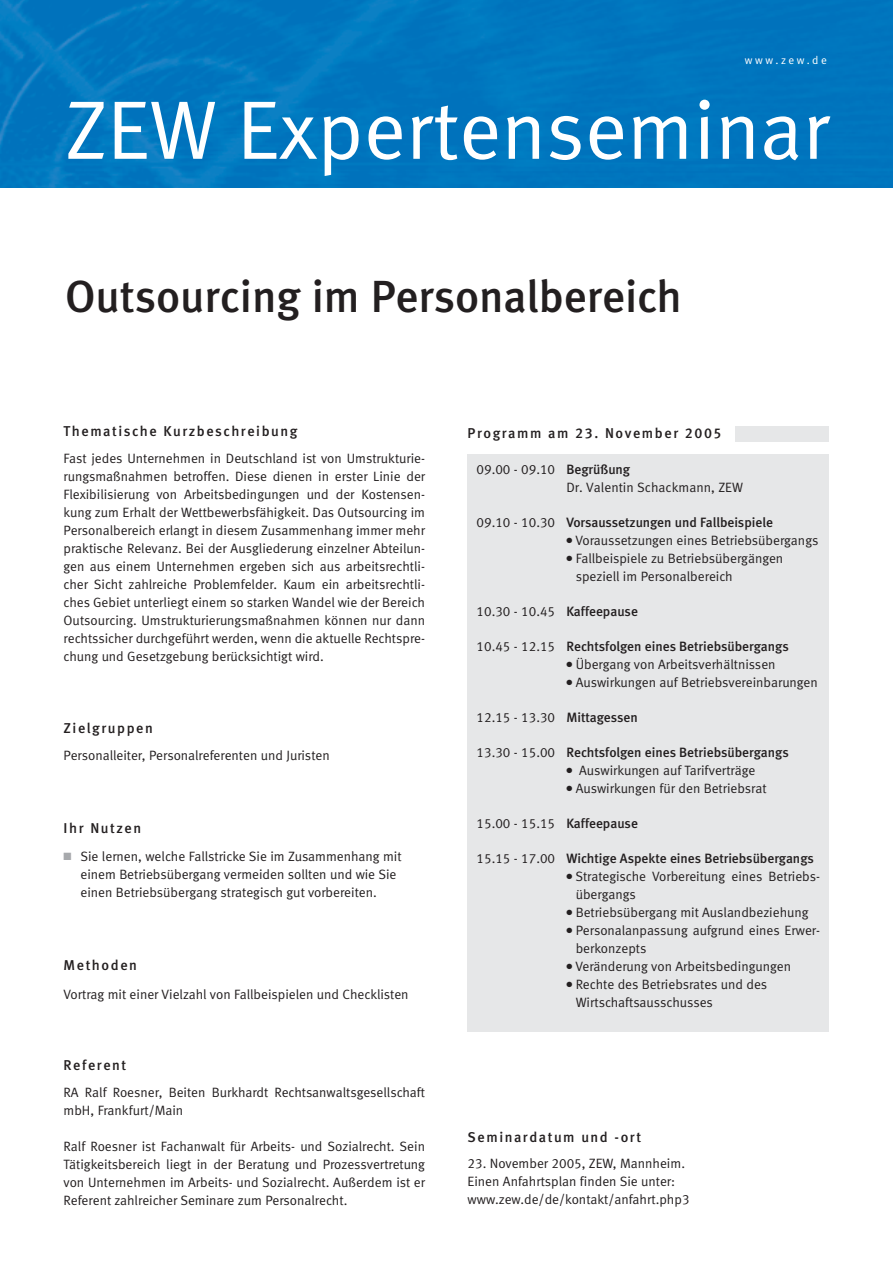
<style>
.page{position:relative;width:893px;height:1263px;background:#fff}
.page>*{position:absolute;margin:0;border:0;box-sizing:border-box;transform-origin:0 0}
.t1{font:82.95px "Meta Normal LF";color:#fff}
.t2{font:45px "Meta Medium LF";color:#231f20}
.t3{font:14.25px "Meta Medium LF";letter-spacing:.11em;color:#231f20}
.t4{font:13.5px/18px "Meta Normal LF";color:#231f20}
.t5{font:13.5px "Meta Medium LF";color:#231f20}
.t6{font:11.25px "Meta Normal LF";letter-spacing:.225em;color:#fff}
.s1{color:#a7a9ac}
.s2{font-family:"Meta Medium LF"}
.s3{font-family:"Meta Normal LF"}
</style>
<div class="page">
<img style="left:0;top:1px;width:893px;height:187px">
<div style="left:468px;top:455px;width:361px;height:577px;background:#e6e7e8"></div>
<div style="left:735px;top:426px;width:94px;height:16px;background:#e6e7e8"></div>
<p class="t6" style="left:745px;top:56px;width:83px">www.zew.de</p>
<h1 class="t1" style="left:65px;top:98px;width:765px">ZEW Expertenseminar</h1>
<h2 class="t2" style="left:65px;top:279px;width:618px">Outsourcing im Personalbereich</h2>
<p class="t3" style="left:64px;top:426px;width:235px">Thematische Kurzbeschreibung</p>
<p class="t4" style="left:64px;top:450px;width:363px;text-align:justify">Fast jedes Unternehmen in Deutschland ist von Umstrukturie&shy;rungsmaßnahmen betroffen. Diese dienen in erster Linie der Flexibilisierung von Arbeitsbedingungen und der Kostensen&shy;kung zum Erhalt der Wettbewerbsfähigkeit. Das Outsourcing im Personalbereich erlangt in diesem Zusammenhang immer mehr praktische Relevanz. Bei der Ausgliederung einzelner Abteilun&shy;gen aus einem Unternehmen ergeben sich aus arbeitsrechtli&shy;cher Sicht zahlreiche Problemfelder. Kaum ein arbeitsrechtli&shy;ches Gebiet unterliegt einem so starken Wandel wie der Bereich Outsourcing. Umstrukturierungsmaßnahmen können nur dann rechtssicher durchgeführt werden, wenn die aktuelle Rechtspre&shy;chung und Gesetzgebung berücksichtigt wird.</p>
<p class="t3" style="left:64px;top:723px;width:91px">Zielgruppen</p>
<p class="t4" style="left:64px;top:747px;width:268px">Personalleiter, Personalreferenten und Juristen</p>
<p class="t3" style="left:64px;top:822px;width:79px">Ihr Nutzen</p>
<p class="t4" style="left:80px;top:849px;width:323px;text-indent:-17px"><span class="s1">■</span> Sie lernen, welche Fallstricke Sie im Zusammenhang mit einem Betriebsübergang vermeiden sollten und wie Sie einen Betriebsübergang strategisch gut vorbereiten.</p>
<p class="t3" style="left:64px;top:959px;width:75px">Methoden</p>
<p class="t4" style="left:64px;top:986px;width:347px">Vortrag mit einer Vielzahl von Fallbeispielen und Checklisten</p>
<p class="t3" style="left:64px;top:1060px;width:64px">Referent</p>
<p class="t4" style="left:64px;top:1084px;width:363px">RA Ralf Roesner, Beiten Burkhardt Rechtsanwaltsgesellschaft mbH, Frankfurt/Main</p>
<p class="t4" style="left:64px;top:1138px;width:363px;text-align:justify">Ralf Roesner ist Fachanwalt für Arbeits- und Sozialrecht. Sein Tätigkeitsbereich liegt in der Beratung und Prozessvertretung von Unternehmen im Arbeits- und Sozialrecht. Außerdem ist er Referent zahlreicher Seminare zum Personalrecht.</p>
<p class="t3" style="left:468px;top:427px;width:256px">Programm am 23. November 2005</p>
<p class="t4" style="left:566px;top:461px;width:178px;text-indent:-90px">09.00 - 09.10 <span class="s2">Begrüßung<br></span>Dr. Valentin Schackmann, ZEW</p>
<p class="t5" style="left:477px;top:517px;width:298px"><span class="s3">09.10 - 10.30</span> Vorsaussetzungen und Fallbeispiele</p>
<p class="t4" style="left:566px;top:532px;width:253px">● Voraussetzungen eines Betriebsübergangs</p>
<p class="t4" style="left:576px;top:550px;width:209px;text-indent:-9px">● Fallbeispiele zu Betriebsübergängen speziell im Personalbereich</p>
<p class="t4" style="left:477px;top:603px;width:163px">10.30 - 10.45 <span class="s2">Kaffeepause</span></p>
<p class="t5" style="left:477px;top:641px;width:314px"><span class="s3">10.45 - 12.15</span> Rechtsfolgen eines Betriebsübergangs</p>
<p class="t4" style="left:566px;top:656px;width:211px">● Übergang von Arbeitsverhältnissen</p>
<p class="t4" style="left:566px;top:674px;width:253px">● Auswirkungen auf Betriebsvereinbarungen</p>
<p class="t4" style="left:477px;top:709px;width:163px">12.15 - 13.30 <span class="s2">Mittagessen</span></p>
<p class="t5" style="left:477px;top:747px;width:314px"><span class="s3">13.30 - 15.00</span> Rechtsfolgen eines Betriebsübergangs</p>
<p class="t4" style="left:566px;top:762px;width:190px">● Auswirkungen auf Tarifverträge</p>
<p class="t4" style="left:566px;top:780px;width:202px">● Auswirkungen für den Betriebsrat</p>
<p class="t4" style="left:477px;top:815px;width:163px">15.00 - 15.15 <span class="s2">Kaffeepause</span></p>
<p class="t5" style="left:477px;top:853px;width:339px"><span class="s3">15.15 - 17.00</span> Wichtige Aspekte eines Betriebsübergangs</p>
<p class="t4" style="left:576px;top:868px;width:246px;text-indent:-9px">● Strategische Vorbereitung eines Betriebs&shy;übergangs</p>
<p class="t4" style="left:566px;top:904px;width:244px">● Betriebsübergang mit Auslandbeziehung</p>
<p class="t4" style="left:576px;top:922px;width:246px;text-indent:-9px">● Personalanpassung aufgrund eines Erwer&shy;berkonzepts</p>
<p class="t4" style="left:566px;top:958px;width:226px">● Veränderung von Arbeitsbedingungen</p>
<p class="t4" style="left:576px;top:976px;width:193px;text-indent:-9px">● Rechte des Betriebsrates und des<br>Wirtschaftsausschusses</p>
<p class="t3" style="left:468px;top:1131px;width:175px">Seminardatum und -ort</p>
<p class="t4" style="left:468px;top:1156px;width:224px">23. November 2005, ZEW, Mannheim.<br>Einen Anfahrtsplan finden Sie unter: www.zew.de/de/kontakt/anfahrt.php3</p>
</div>
